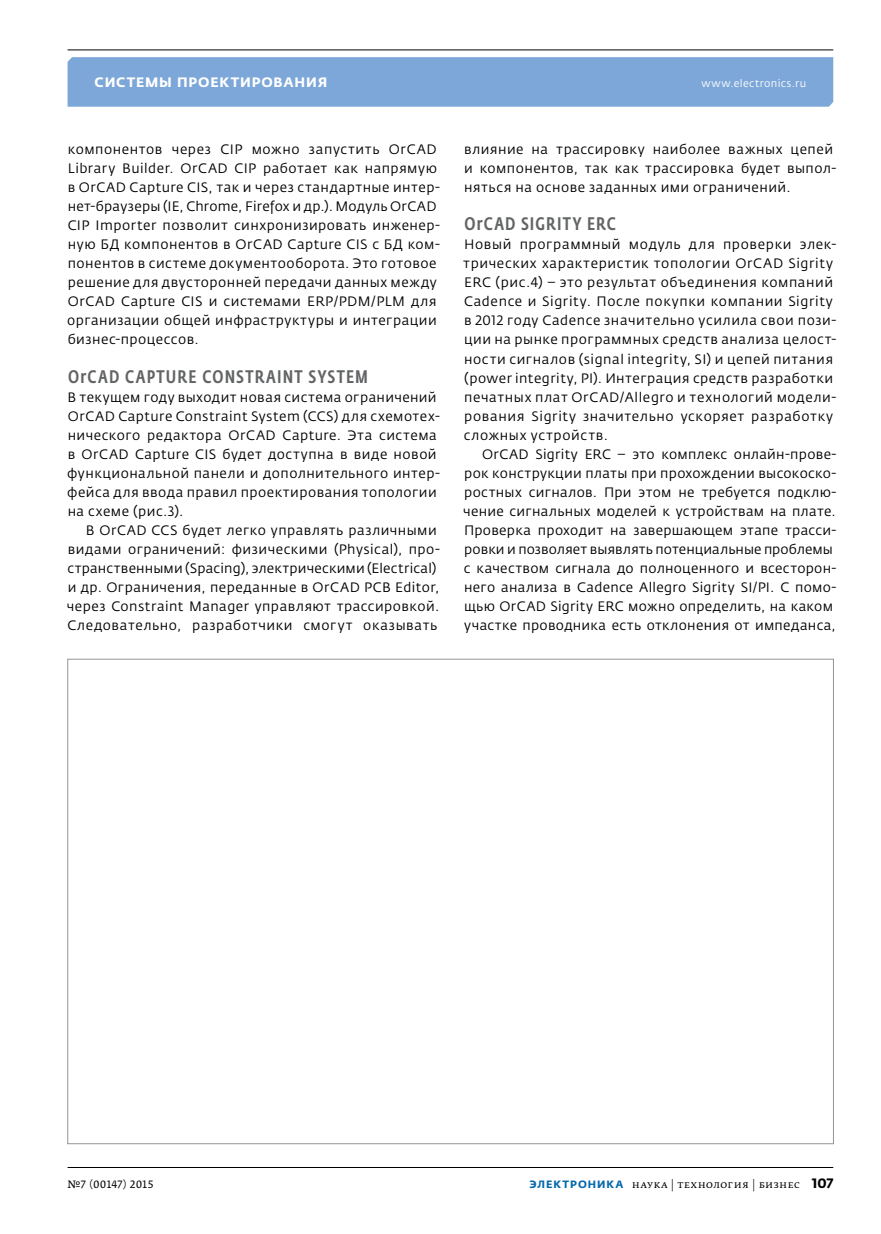
<style>
.page{position:relative;width:881px;height:1234px;background:#fff}
.page>*{position:absolute;margin:0;border:0;box-sizing:border-box;transform-origin:0 0}
.t1{font:500 18px "Fedra Sans Cond Pro";letter-spacing:.07em;color:#636466}
.t2{font:13.5px/19px "Fedra Sans Pro";letter-spacing:.035em;color:#000}
.t3{font:700 13.5px "Fedra Sans Alt Pro";letter-spacing:.06em;color:#fff}
.t4{font:10.5px "Fedra Serif B Pro";letter-spacing:.04em;color:#000}
.t5{font:10.5px "Fedra Sans Pro";letter-spacing:.035em;color:#fff}
.t6{font:10.5px "Fedra Serif A Pro";letter-spacing:.035em;color:#000}
.s1{font-family:"Fedra Sans Alt Pro";font-weight:700;color:#0068ac}
.s2{font-family:"Fedra Sans Pro";font-weight:700;font-size:13.5px}
</style>
<div class="page">
<div style="left:67px;top:57px;width:765px;height:50px;background:#7da7d8"></div>
<hr style="left:67px;top:49px;width:765px;height:1px;background:#000">
<hr style="left:68px;top:1166px;width:764px;height:1px;background:#000">
<p class="t3" style="left:95px;top:74px;width:234px">Системы проектирования</p>
<p class="t5" style="left:701px;top:77px;width:106px">www.electronics.ru</p>
<p class="t2" style="left:67px;top:140px;width:374px">компонентов через CIP можно запустить OrCAD Library Builder. OrCAD CIP работает как напрямую в OrCAD Capture CIS, так и через стандартные интер&shy;нет-браузеры (IE, Chrome, Firefox и др.). Модуль OrCAD CIP Importer позволит синхронизировать инженер&shy;ную БД компонентов в OrCAD Capture CIS с БД ком&shy;понентов в системе документооборота. Это готовое решение для двусторонней передачи данных между OrCAD Capture CIS и системами ERP/PDM/PLM для организации общей инфраструктуры и интеграции бизнес-процессов.</p>
<h1 class="t1" style="left:68px;top:365px;width:301px">ORCAD CAPTURE CONSTRAINT SYSTEM</h1>
<p class="t2" style="left:67px;top:387px;width:374px">В текущем году выходит новая система ограничений OrCAD Capture Constraint System (CCS) для схемотех&shy;нического редактора OrCAD Capture. Эта система в OrCAD Capture CIS будет доступна в виде новой функциональной панели и дополнительного интер&shy;фейса для ввода правил проектирования топологии на схеме (рис.3).</p>
<p class="t2" style="left:67px;top:520px;width:374px;text-indent:19px">В OrCAD CCS будет легко управлять различными видами ограничений: физическими (Physical), про&shy;странственными (Spacing), электрическими (Electrical) и др. Ограничения, переданные в OrCAD PCB Editor, через Constraint Manager управляют трассировкой.<br>Следовательно, разработчики смогут оказывать</p>
<p class="t2" style="left:464px;top:140px;width:374px">влияние на трассировку наиболее важных цепей и компонентов, так как трассировка будет выпол&shy;няться на основе заданных ими ограничений.</p>
<h1 class="t1" style="left:464px;top:213px;width:153px">ORCAD SIGRITY ERC</h1>
<p class="t2" style="left:463px;top:235px;width:374px">Новый программный модуль для проверки элек&shy;трических характеристик топологии OrCAD Sigrity ERC (рис.4) – это результат объединения компаний Cadence и Sigrity. После покупки компании Sigrity в 2012 году Cadence значительно усилила свои пози&shy;ции на рынке программных средств анализа целост&shy;ности сигналов (signal integrity, SI) и цепей питания (power integrity, PI). Интеграция средств разработки печатных плат OrCAD/Allegro и технологий модели&shy;рования Sigrity значительно ускоряет разработку сложных устройств.</p>
<p class="t2" style="left:463px;top:444px;width:374px;text-indent:19px">OrCAD Sigrity ERC – это комплекс онлайн-прове&shy;рок конструкции платы при прохождении высокоско&shy;ростных сигналов. При этом не требуется подклю&shy;чение сигнальных моделей к устройствам на плате.<br>Проверка проходит на завершающем этапе трасси&shy;ровки и позволяет выявлять потенциальные проблемы с качеством сигнала до полноценного и всесторон&shy;него анализа в Cadence Allegro Sigrity SI/PI. С помо&shy;щью OrCAD Sigrity ERC можно определить, на каком участке проводника есть отклонения от импеданса,</p>
<p class="t6" style="left:67px;top:1177px;width:87px">№7 (00147) 2015</p>
<p class="t4" style="left:529px;top:1177px;width:305px"><span class="s1">ЭЛЕКТРОНИКА</span> наука | технология | бизнес <span class="s2">107</span></p>
</div>
